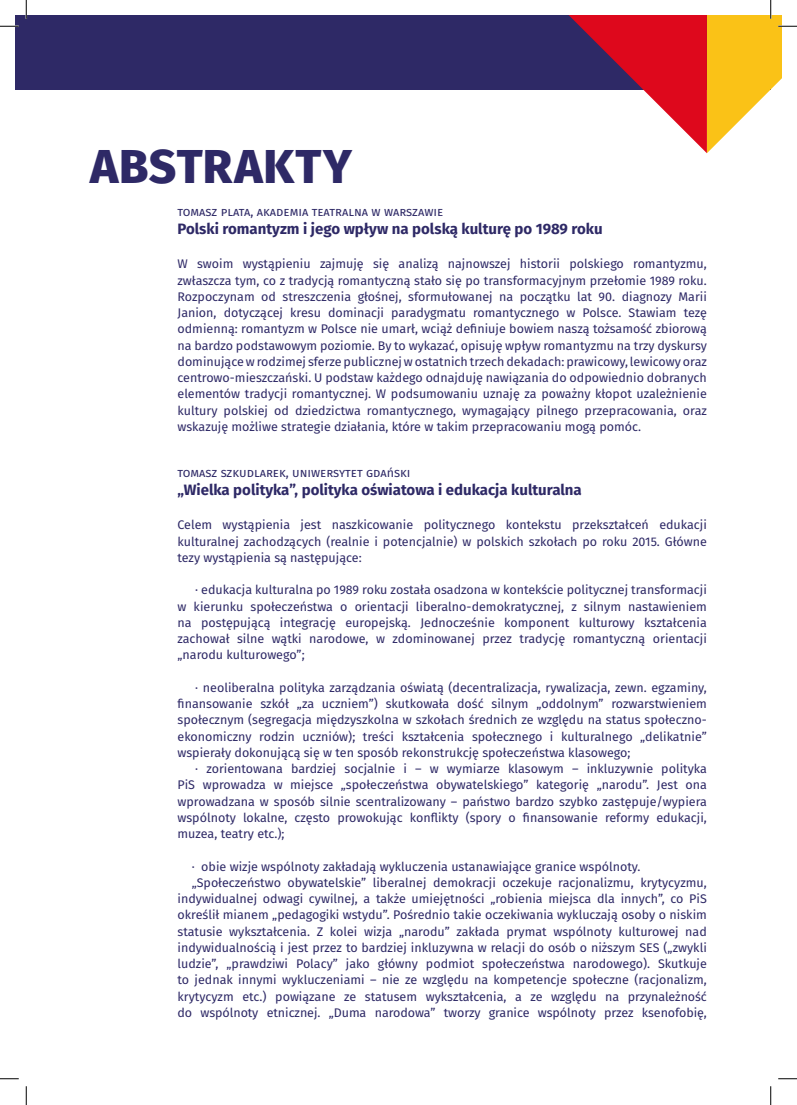
<style>
.page{position:relative;width:797px;height:1105px;background:#fff}
.page>*{position:absolute;margin:0;border:0;box-sizing:border-box;transform-origin:0 0}
.t1{font:800 47.5px "Fira Sans";letter-spacing:.015em;color:#2e2966}
.tytul{font:700 15px "Fira Sans";color:#2e2966}
.tekst{font:12.5px/16.2px "Fira Sans";color:#2e2966;text-align:justify}
.dane{font:12.5px "Fira Sans";color:#2e2966}
</style>
<div class="page">
<div style="left:16px;top:16px;width:754px;height:74px;background:#2e2966"></div>
<svg style="left:569px;top:16px;width:138px;height:137px"></svg>
<svg style="left:0;top:25px;width:19px;height:2px"></svg>
<svg style="left:0;top:1078px;width:19px;height:1px"></svg>
<svg style="left:778px;top:1078px;width:19px;height:1px"></svg>
<svg style="left:25px;top:0;width:2px;height:19px"></svg>
<svg style="left:25px;top:1086px;width:2px;height:19px"></svg>
<svg style="left:707px;top:0;width:90px;height:153px"></svg>
<svg style="left:770px;top:1086px;width:1px;height:19px"></svg>
<p class="t1" style="left:90px;top:125px;width:263px">ABSTRAKTY</p>
<p class="dane" style="left:177px;top:202px;width:267px">tomasz plata, akademia teatralna w warszawie</p>
<p class="tytul" style="left:177px;top:216px;width:426px">Polski romantyzm i jego wpływ na polską kulturę po 1989 roku</p>
<p class="tekst" style="left:177px;top:255px;width:531px">W swoim wystąpieniu zajmuję się analizą najnowszej historii polskiego romantyzmu, zwłaszcza tym, co z tradycją romantyczną stało się po transformacyjnym przełomie 1989 roku.<br>Rozpoczynam od streszczenia głośnej, sformułowanej na początku lat 90. diagnozy Marii Janion, dotyczącej kresu dominacji paradygmatu romantycznego w Polsce. Stawiam tezę odmienną: romantyzm w Polsce nie umarł, wciąż definiuje bowiem naszą tożsamość zbiorową na bardzo podstawowym poziomie. By to wykazać, opisuję wpływ romantyzmu na trzy dyskursy dominujące w rodzimej sferze publicznej w ostatnich trzech dekadach: prawicowy, lewicowy oraz centrowo-mieszczański. U podstaw każdego odnajduję nawiązania do odpowiednio dobranych elementów tradycji romantycznej. W podsumowaniu uznaję za poważny kłopot uzależnienie kultury polskiej od dziedzictwa romantycznego, wymagający pilnego przepracowania, oraz wskazuję możliwe strategie działania, które w takim przepracowaniu mogą pomóc.</p>
<p class="dane" style="left:177px;top:463px;width:234px">tomasz szkudlarek, uniwersytet gdański</p>
<p class="tytul" style="left:177px;top:477px;width:406px">„Wielka polityka”, polityka oświatowa i edukacja kulturalna</p>
<p class="tekst" style="left:177px;top:516px;width:531px">Celem wystąpienia jest naszkicowanie politycznego kontekstu przekształceń edukacji kulturalnej zachodzących (realnie i potencjalnie) w polskich szkołach po roku 2015. Główne tezy wystąpienia są następujące:</p>
<p class="tekst" style="left:177px;top:581px;width:531px;text-indent:18px">∙ edukacja kulturalna po 1989 roku została osadzona w kontekście politycznej transformacji w kierunku społeczeństwa o orientacji liberalno-demokratycznej, z silnym nastawieniem na postępującą integrację europejską. Jednocześnie komponent kulturowy kształcenia zachował silne wątki narodowe, w zdominowanej przez tradycję romantyczną orientacji „narodu kulturowego”;</p>
<p class="tekst" style="left:177px;top:679px;width:531px;text-indent:18px">∙ neoliberalna polityka zarządzania oświatą (decentralizacja, rywalizacja, zewn. egzaminy, finansowanie szkół „za uczniem”) skutkowała dość silnym „oddolnym” rozwarstwieniem społecznym (segregacja międzyszkolna w szkołach średnich ze względu na status społeczno&shy;ekonomiczny rodzin uczniów); treści kształcenia społecznego i kulturalnego „delikatnie” wspierały dokonującą się w ten sposób rekonstrukcję społeczeństwa klasowego;</p>
<p class="tekst" style="left:177px;top:760px;width:531px;text-indent:18px">∙ zorientowana bardziej socjalnie i – w wymiarze klasowym – inkluzywnie polityka PiS wprowadza w miejsce „społeczeństwa obywatelskiego” kategorię „narodu”. Jest ona wprowadzana w sposób silnie scentralizowany – państwo bardzo szybko zastępuje/wypiera wspólnoty lokalne, często prowokując konflikty (spory o finansowanie reformy edukacji, muzea, teatry etc.);</p>
<p class="tekst" style="left:192px;top:858px;width:450px">∙ obie wizje wspólnoty zakładają wykluczenia ustanawiające granice wspólnoty.</p>
<p class="tekst" style="left:177px;top:874px;width:531px;text-indent:14px">„Społeczeństwo obywatelskie” liberalnej demokracji oczekuje racjonalizmu, krytycyzmu, indywidualnej odwagi cywilnej, a także umiejętności „robienia miejsca dla innych”, co PiS określił mianem „pedagogiki wstydu”. Pośrednio takie oczekiwania wykluczają osoby o niskim statusie wykształcenia. Z kolei wizja „narodu” zakłada prymat wspólnoty kulturowej nad indywidualnością i jest przez to bardziej inkluzywna w relacji do osób o niższym SES („zwykli ludzie”, „prawdziwi Polacy” jako główny podmiot społeczeństwa narodowego). Skutkuje to jednak innymi wykluczeniami – nie ze względu na kompetencje społeczne (racjonalizm, krytycyzm etc.) powiązane ze statusem wykształcenia, a ze względu na przynależność do wspólnoty etnicznej. „Duma narodowa” tworzy granice wspólnoty przez ksenofobię,</p>
</div>
